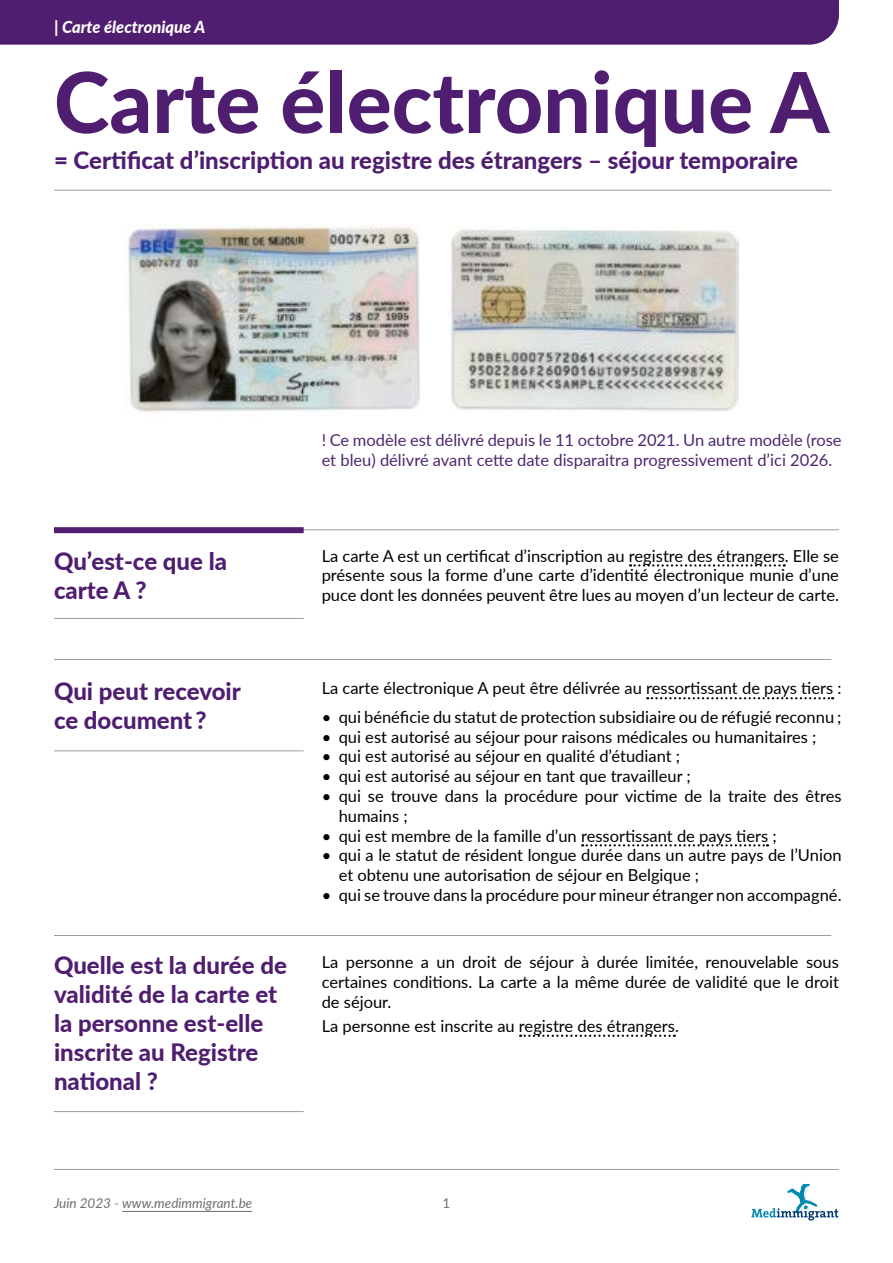
<style>
.page{position:relative;width:893px;height:1263px;background:#fff}
.page>*{position:absolute;margin:0;border:0;box-sizing:border-box;transform-origin:0 0}
.t1{font:900 84px "Lato";color:#501e70}
.t2{font:900 24px/28.8px "Lato";color:#501e70}
.t3{font:16.5px/19.8px "Lato";color:#000;text-align:justify}
.t4{font:16.5px/19.8px "Lato";color:#4e276e}
.t5{font:italic 900 16.5px "Lato";color:#fff}
.t6{font:italic 13.5px "Lato";color:#706f6f}
.t7{font:13.5px "Lato";color:#706f6f}
</style>
<div class="page">
<svg style="left:520px;top:1035px;width:155px;height:2px"></svg>
<hr style="left:54px;top:529px;width:785px;height:1px;background:#9d9d9c">
<hr style="left:54px;top:659px;width:777px;height:1px;background:#9d9d9c">
<svg style="left:647px;top:697px;width:186px;height:2px"></svg>
<svg style="left:582px;top:844px;width:186px;height:2px"></svg>
<hr style="left:54px;top:618px;width:250px;height:1px;background:#9d9d9c">
<hr style="left:54px;top:750px;width:250px;height:1px;background:#9d9d9c">
<hr style="left:54px;top:935px;width:777px;height:1px;background:#9d9d9c">
<hr style="left:54px;top:1111px;width:250px;height:1px;background:#9d9d9c">
<div style="left:54px;top:527px;width:250px;height:6px;background:#501e70"></div>
<div style="left:0;top:0;width:839px;height:45px;background:#501e70"></div>
<hr style="left:54px;top:190px;width:777px;height:1px;background:#9d9d9c">
<svg style="left:630px;top:564px;width:155px;height:3px"></svg>
<hr style="left:54px;top:1169px;width:785px;height:1px;background:#9d9d9c">
<svg style="left:751px;top:1184px;width:87px;height:36px"></svg>
<hr style="left:122px;top:1211px;width:130px;height:1px;background:#706f6f">
<img style="left:124px;top:224px;width:295px;height:188px">
<img style="left:448px;top:228px;width:290px;height:183px">
<p class="t5" style="left:54px;top:15px;width:153px">| Carte électronique A</p>
<h1 class="t1" style="left:54px;top:40px;width:777px">Carte électronique A</h1>
<h2 class="t2" style="left:54px;top:145px;width:745px">= Certificat d’inscription au registre des étrangers – séjour temporaire</h2>
<h2 class="t2" style="left:54px;top:546px;width:175px">Qu’est-ce que la carte A ?</h2>
<p class="t4" style="left:322px;top:429px;width:521px">! Ce modèle est délivré depuis le 11 octobre 2021. Un autre modèle (rose et bleu) délivré avant cette date disparaitra progressivement d’ici 2026.</p>
<p class="t3" style="left:322px;top:545px;width:519px">La carte A est un certificat d’inscription au registre des étrangers. Elle se présente sous la forme d’une carte d’identité électronique munie d’une puce dont les données peuvent être lues au moyen d’un lecteur de carte.</p>
<h2 class="t2" style="left:54px;top:676px;width:188px">Qui peut recevoir ce document ?</h2>
<p class="t3" style="left:322px;top:678px;width:521px">La carte électronique A peut être délivrée au ressortissant de pays tiers :</p>
<p class="t3" style="left:322px;top:706px;width:521px">• qui bénéficie du statut de protection subsidiaire ou de réfugié reconnu ;</p>
<p class="t3" style="left:322px;top:726px;width:496px">• qui est autorisé au séjour pour raisons médicales ou humanitaires ;</p>
<p class="t3" style="left:322px;top:746px;width:360px">• qui est autorisé au séjour en qualité d’étudiant ;</p>
<p class="t3" style="left:322px;top:765px;width:371px">• qui est autorisé au séjour en tant que travailleur ;</p>
<p class="t3" style="left:339px;top:785px;width:504px;text-indent:-17px">• qui se trouve dans la procédure pour victime de la traite des êtres humains ;</p>
<p class="t3" style="left:322px;top:825px;width:456px">• qui est membre de la famille d’un ressortissant de pays tiers ;</p>
<p class="t3" style="left:339px;top:845px;width:504px;text-indent:-17px">• qui a le statut de résident longue durée dans un autre pays de l’Union et obtenu une autorisation de séjour en Belgique ;</p>
<p class="t3" style="left:322px;top:884px;width:521px">• qui se trouve dans la procédure pour mineur étranger non accompagné.</p>
<h2 class="t2" style="left:54px;top:950px;width:234px">Quelle est la durée de validité de la carte et la personne est-elle inscrite au Registre national ?</h2>
<p class="t3" style="left:322px;top:952px;width:519px">La personne a un droit de séjour à durée limitée, renouvelable sous certaines conditions. La carte a la même durée de validité que le droit de séjour.</p>
<p class="t3" style="left:322px;top:1015px;width:359px">La personne est inscrite au registre des étrangers.</p>
<p class="t6" style="left:54px;top:1194px;width:200px">Juin 2023 - www.medimmigrant.be</p>
<p class="t7" style="left:443px;top:1194px;width:9px">1</p>
</div>
